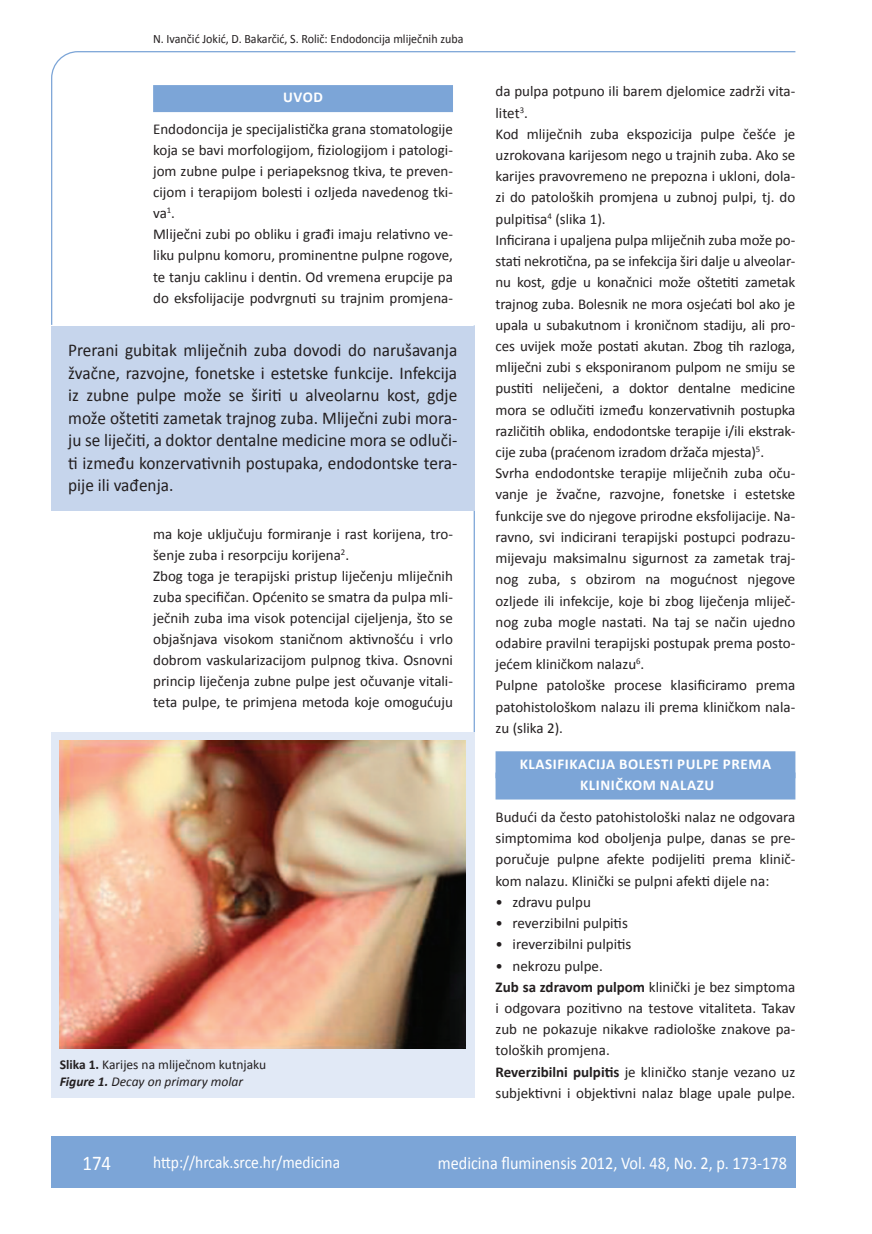
<style>
.page{position:relative;width:872px;height:1234px;background:#fff}
.page>*{position:absolute;margin:0;border:0;box-sizing:border-box;transform-origin:0 0}
.t1{font:21px "Calibri";color:#fff;scale:.9 1}
.anterfile{font:18px/22.5px "Calibri";color:#231f20;text-align:justify;scale:.96 1}
.t2{font:18px "Calibri";color:#fff;scale:.9 1}
.t3{font:17.25px "Calibri";color:#fff;scale:.9 1}
.osnovni_tekst{font:15px/21.1px "Calibri";color:#231f20;text-align:justify}
.bulet{font:15px "Calibri";color:#231f20}
.naslov_ruler{font:700 15px "Calibri";letter-spacing:.04em;color:#fff}
.potpis_slika{font:13.5px/16.5px "Calibri";color:#231f20}
.glava{font:12.75px "Calibri";color:#231f20;scale:.94 1}
.s1{font-weight:700}
.s2{font-weight:700;font-style:italic}
.s3{font-style:italic}
</style>
<div class="page">
<svg style="left:51px;top:51px;width:745px;height:274px"></svg>
<hr style="left:473px;top:325px;width:2px;height:772px;background:#7ca5d7">
<div style="left:51px;top:1135px;width:744px;height:51px;background:#7ca5d7"></div>
<div style="left:153px;top:85px;width:300px;height:27px;background:#7ca5d7"></div>
<div style="left:495px;top:751px;width:300px;height:27px;background:#7ca5d7"></div>
<div style="left:495px;top:772px;width:300px;height:27px;background:#7ca5d7"></div>
<div style="left:51px;top:325px;width:423px;height:185px;background:#c6d5ec"></div>
<div style="left:51px;top:731px;width:423px;height:366px;background:#e1e9f6"></div>
<img style="left:60px;top:740px;width:406px;height:308px">
<p class="glava" style="left:153px;top:30px;width:331px">N. Ivančić Jokić, D. Bakarčić, S. Rolič: Endodoncija mliječnih zuba</p>
<p class="naslov_ruler" style="left:283px;top:88px;width:41px">UVOD</p>
<p class="osnovni_tekst" style="left:153px;top:118px;width:301px">Endodoncija je specijalistička grana stomatologije koja se bavi morfologijom, fiziologijom i patologi&shy;jom zubne pulpe i periapeksnog tkiva, te preven&shy;cijom i terapijom bolesti i ozljeda navedenog tki&shy;va<sup>1</sup>.</p>
<p class="osnovni_tekst" style="left:153px;top:223px;width:301px">Mliječni zubi po obliku i građi imaju relativno ve&shy;liku pulpnu komoru, prominentne pulpne rogove, te tanju caklinu i dentin. Od vremena erupcije pa do eksfolijacije podvrgnuti su trajnim promjena-</p>
<p class="anterfile" style="left:68px;top:338px;width:407px">Prerani gubitak mliječnih zuba dovodi do narušavanja žvačne, razvojne, fonetske i estetske funkcije. Infekcija iz zubne pulpe može se širiti u alveolarnu kost, gdje može oštetiti zametak trajnog zuba. Mliječni zubi mora&shy;ju se liječiti, a doktor dentalne medicine mora se odluči&shy;ti između konzervativnih postupaka, endodontske tera&shy;pije ili vađenja.</p>
<p class="osnovni_tekst" style="left:153px;top:522px;width:301px">ma koje uključuju formiranje i rast korijena, tro&shy;šenje zuba i resorpciju korijena<sup>2</sup>.</p>
<p class="osnovni_tekst" style="left:153px;top:564px;width:301px">Zbog toga je terapijski pristup liječenju mliječnih zuba specifičan. Općenito se smatra da pulpa mli&shy;ječnih zuba ima visok potencijal cijeljenja, što se objašnjava visokom staničnom aktivnošću i vrlo dobrom vaskularizacijom pulpnog tkiva. Osnovni princip liječenja zubne pulpe jest očuvanje vitali&shy;teta pulpe, te primjena metoda koje omogućuju</p>
<p class="potpis_slika" style="left:60px;top:1055px;width:208px"><span class="s1">Slika 1.</span> Karijes na mliječnom kutnjaku<br><span class="s2">Figure 1.</span> <span class="s3">Decay on primary molar</span></p>
<p class="osnovni_tekst" style="left:495px;top:80px;width:301px">da pulpa potpuno ili barem djelomice zadrži vita&shy;litet<sup>3</sup>.</p>
<p class="osnovni_tekst" style="left:495px;top:122px;width:301px">Kod mliječnih zuba ekspozicija pulpe češće je uzrokovana karijesom nego u trajnih zuba. Ako se karijes pravovremeno ne prepozna i ukloni, dola&shy;zi do patoloških promjena u zubnoj pulpi, tj. do pulpitisa<sup>4</sup> (slika 1).</p>
<p class="osnovni_tekst" style="left:495px;top:228px;width:301px">Inficirana i upaljena pulpa mliječnih zuba može po&shy;stati nekrotična, pa se infekcija širi dalje u alveolar&shy;nu kost, gdje u konačnici može oštetiti zametak trajnog zuba. Bolesnik ne mora osjećati bol ako je upala u subakutnom i kroničnom stadiju, ali pro&shy;ces uvijek može postati akutan. Zbog tih razloga, mliječni zubi s eksponiranom pulpom ne smiju se pustiti neliječeni, a doktor dentalne medicine mora se odlučiti između konzervativnih postupka različitih oblika, endodontske terapije i/ili ekstrak&shy;cije zuba (praćenom izradom držača mjesta)<sup>5</sup>.</p>
<p class="osnovni_tekst" style="left:495px;top:462px;width:301px">Svrha endodontske terapije mliječnih zuba oču&shy;vanje je žvačne, razvojne, fonetske i estetske funkcije sve do njegove prirodne eksfolijacije. Na&shy;ravno, svi indicirani terapijski postupci podrazu&shy;mijevaju maksimalnu sigurnost za zametak traj&shy;nog zuba, s obzirom na mogućnost njegove ozljede ili infekcije, koje bi zbog liječenja mliječ&shy;nog zuba mogle nastati. Na taj se način ujedno odabire pravilni terapijski postupak prema posto&shy;jećem kliničkom nalazu<sup>6</sup>.</p>
<p class="osnovni_tekst" style="left:495px;top:674px;width:301px">Pulpne patološke procese klasificiramo prema patohistološkom nalazu ili prema kliničkom nala&shy;zu (slika 2).</p>
<p class="naslov_ruler" style="left:520px;top:754px;width:253px">KLASIFIKACIJA BOLESTI PULPE PREMA</p>
<p class="naslov_ruler" style="left:580px;top:775px;width:136px">KLINIČKOM NALAZU</p>
<p class="osnovni_tekst" style="left:495px;top:805px;width:301px">Budući da često patohistološki nalaz ne odgovara simptomima kod oboljenja pulpe, danas se pre&shy;poručuje pulpne afekte podijeliti prema klinič&shy;kom nalazu. Klinički se pulpni afekti dijele na:</p>
<p class="bulet" style="left:495px;top:892px;width:97px">• zdravu pulpu</p>
<p class="bulet" style="left:495px;top:913px;width:134px">• reverzibilni pulpitis</p>
<p class="bulet" style="left:495px;top:934px;width:137px">• ireverzibilni pulpitis</p>
<p class="bulet" style="left:495px;top:956px;width:109px">• nekrozu pulpe.</p>
<p class="osnovni_tekst" style="left:495px;top:975px;width:301px"><span class="s1">Zub sa zdravom pulpom</span> klinički je bez simptoma i odgovara pozitivno na testove vitaliteta. Takav zub ne pokazuje nikakve radiološke znakove pa&shy;toloških promjena.</p>
<p class="osnovni_tekst" style="left:495px;top:1060px;width:301px"><span class="s1">Reverzibilni pulpitis</span> je kliničko stanje vezano uz subjektivni i objektivni nalaz blage upale pulpe.</p>
<p class="t1" style="left:82px;top:1149px;width:33px">174</p>
<p class="t3" style="left:153px;top:1150px;width:209px">http://hrcak.srce.hr/medicina</p>
<p class="t2" style="left:438px;top:1151px;width:389px">medicina fluminensis 2012, Vol. 48, No. 2, p. 173-178</p>
</div>
